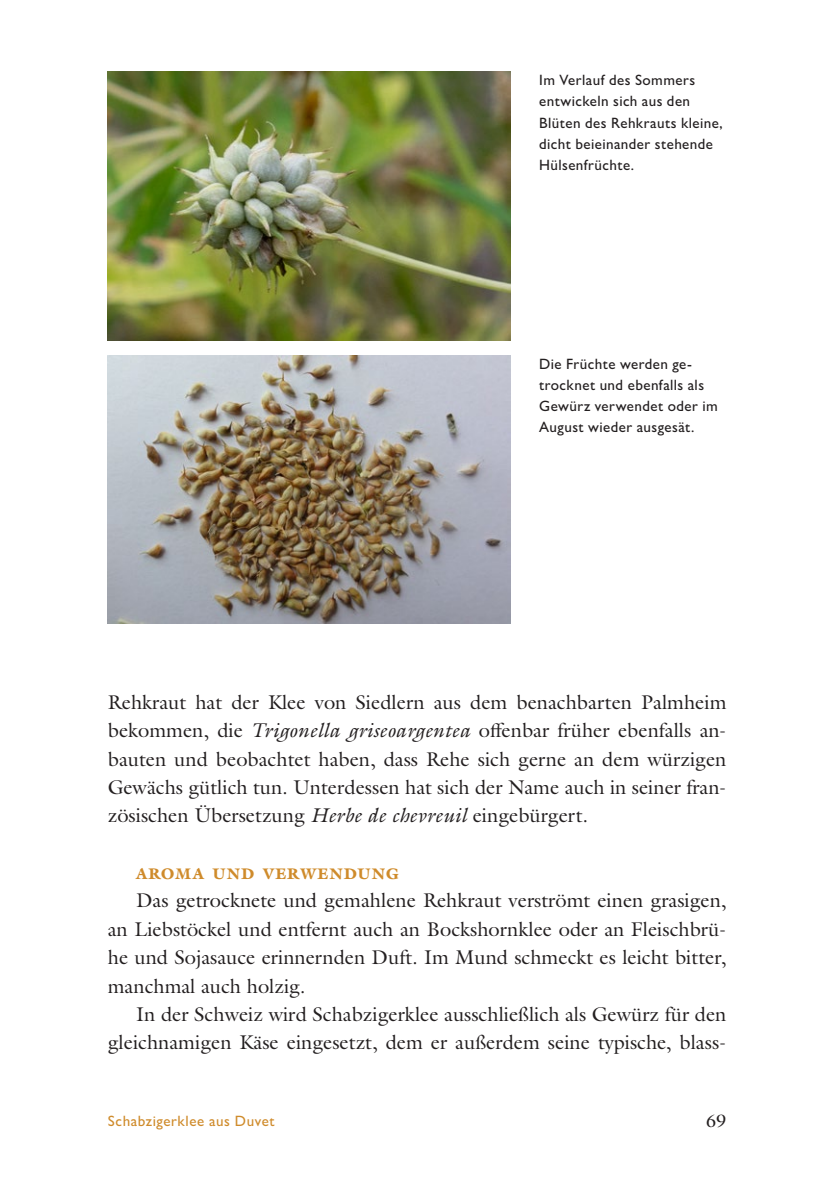
<style>
.page{position:relative;width:840px;height:1191px;background:#fff}
.page>*{position:absolute;margin:0;border:0;box-sizing:border-box;transform-origin:0 0}
.Lauftext{font:20px/28.4px "Galliard Pro";color:#231f20;text-align:justify}
.t1{font:18px "Galliard Pro";color:#231f20}
.Zwischentitel{font:900 15.4px "Galliard Pro";letter-spacing:.07em;color:#cf8b2b}
.Bildlegende{font:500 15px/21.2px "Gill Sans Nova";letter-spacing:.03em;color:#231f20}
.t2{font:500 15px "Gill Sans Nova";letter-spacing:.04em;color:#cf8b2b}
.s1{font-style:italic}
</style>
<div class="page">
<img style="left:108px;top:71px;width:402px;height:269px">
<img style="left:108px;top:355px;width:402px;height:269px">
<p class="Bildlegende" style="left:539px;top:69px;width:185px">Im Verlauf des Sommers entwickeln sich aus den<br>Blüten des Rehkrauts kleine, dicht beieinander stehende<br>Hülsenfrüchte.</p>
<p class="Bildlegende" style="left:539px;top:353px;width:180px">Die Früchte werden ge&shy;trocknet und ebenfalls als<br>Gewürz verwendet oder im<br>August wieder ausgesät.</p>
<p class="Lauftext" style="left:108px;top:687px;width:619px">Rehkraut hat der Klee von Siedlern aus dem benachbarten Palmheim bekommen, die <span class="s1">Trigonella griseoargentea</span> offenbar früher ebenfalls an&shy;bauten und beobachtet haben, dass Rehe sich gerne an dem würzigen Gewächs gütlich tun. Unterdessen hat sich der Name auch in seiner fran&shy;zösischen Übersetzung <span class="s1">Herbe de chevreuil</span> eingebürgert.</p>
<p class="Zwischentitel" style="left:136px;top:863px;width:264px">AROMA UND VERWENDUNG</p>
<p class="Lauftext" style="left:108px;top:886px;width:619px;text-indent:28px">Das getrocknete und gemahlene Rehkraut verströmt einen grasigen, an Liebstöckel und entfernt auch an Bockshornklee oder an Fleischbrü&shy;he und Sojasauce erinnernden Duft. Im Mund schmeckt es leicht bitter, manchmal auch holzig.</p>
<p class="Lauftext" style="left:108px;top:999px;width:619px;text-align:right">In der Schweiz wird Schabzigerklee ausschließlich als Gewürz für den gleichnamigen Käse eingesetzt, dem er außerdem seine typische, blass-</p>
<p class="t2" style="left:108px;top:1111px;width:168px">Schabzigerklee aus Duvet</p>
<p class="t1" style="left:705px;top:1108px;width:22px">69</p>
</div>
